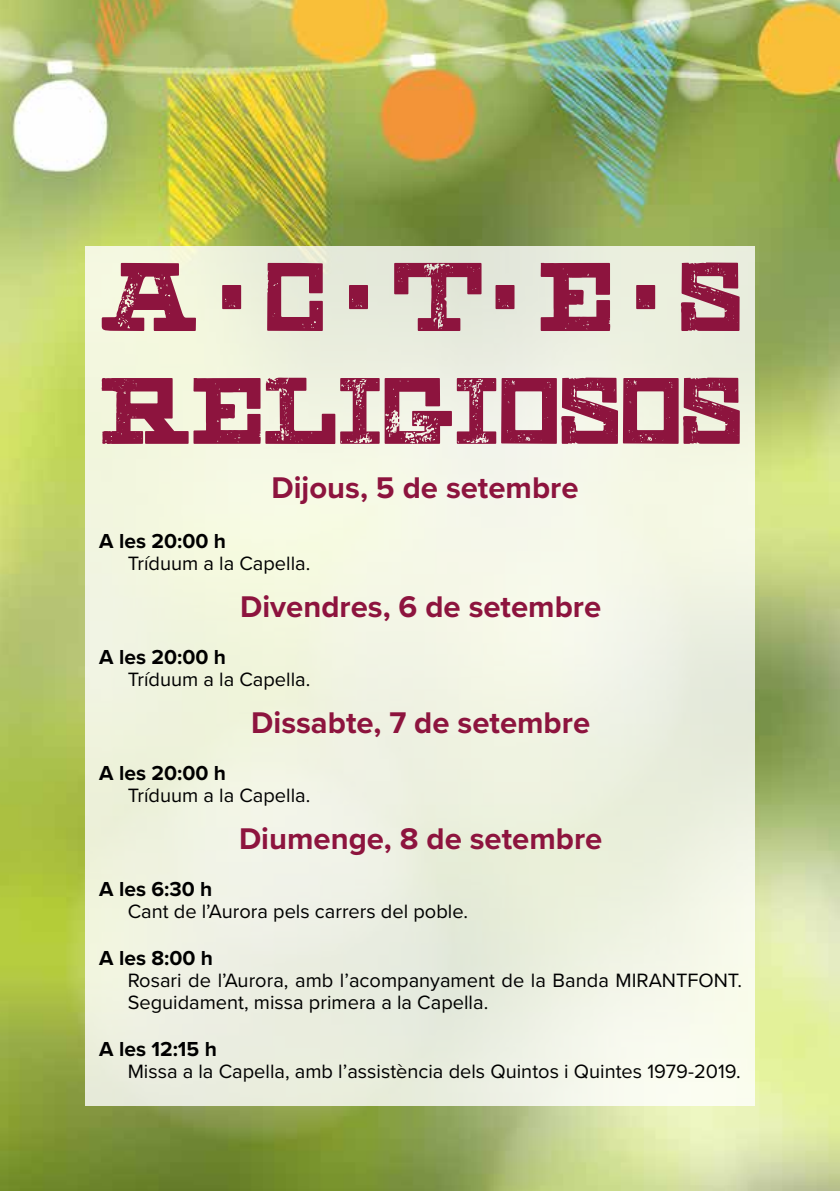
<style>
.page{position:relative;width:840px;height:1191px;background:#fff}
.page>*{position:absolute;margin:0;border:0;box-sizing:border-box;transform-origin:0 0}
.t1{font:97.2px "HWT Geometric Shopworn";color:#8d143e}
.t2{font:94px "HWT Geometric Shopworn";color:#8d143e}
.t3{font:700 31px "Proxima Nova";color:#8d143e}
.t4{font:700 21px "Proxima Nova";color:#000}
.t5{font:20px/22px "Proxima Nova";color:#000}
</style>
<div class="page">
<img style="left:0;top:0;width:839px;height:1191px">
<div style="left:85px;top:247px;width:669px;height:859px;background:#f0f3e1"></div>
<h1 class="t1" style="left:99px;top:236px;width:643px">A•C•T•E•S</h1>
<h2 class="t2" style="left:99px;top:352px;width:644px">RELIGIOSOS</h2>
<h3 class="t3" style="left:271px;top:464px;width:308px">Dijous, 5 de setembre</h3>
<p class="t4" style="left:99px;top:525px;width:128px">A les 20:00 h</p>
<p class="t5" style="left:128px;top:551px;width:184px">Tríduum a la Capella.</p>
<h3 class="t3" style="left:240px;top:583px;width:362px">Divendres, 6 de setembre</h3>
<p class="t4" style="left:99px;top:641px;width:128px">A les 20:00 h</p>
<p class="t5" style="left:128px;top:667px;width:184px">Tríduum a la Capella.</p>
<h3 class="t3" style="left:251px;top:699px;width:340px">Dissabte, 7 de setembre</h3>
<p class="t4" style="left:99px;top:757px;width:128px">A les 20:00 h</p>
<p class="t5" style="left:128px;top:783px;width:184px">Tríduum a la Capella.</p>
<h3 class="t3" style="left:239px;top:815px;width:364px">Diumenge, 8 de setembre</h3>
<p class="t4" style="left:99px;top:873px;width:115px">A les 6:30 h</p>
<p class="t5" style="left:128px;top:899px;width:342px">Cant de l’Aurora pels carrers del poble.</p>
<p class="t4" style="left:99px;top:942px;width:115px">A les 8:00 h</p>
<p class="t5" style="left:128px;top:968px;width:615px">Rosari de l’Aurora, amb l’acompanyament de la Banda MIRANTFONT.<br>Seguidament, missa primera a la Capella.</p>
<p class="t4" style="left:99px;top:1033px;width:119px">A les 12:15 h</p>
<p class="t5" style="left:128px;top:1059px;width:614px">Missa a la Capella, amb l’assistència dels Quintos i Quintes 1979-2019.</p>
</div>
